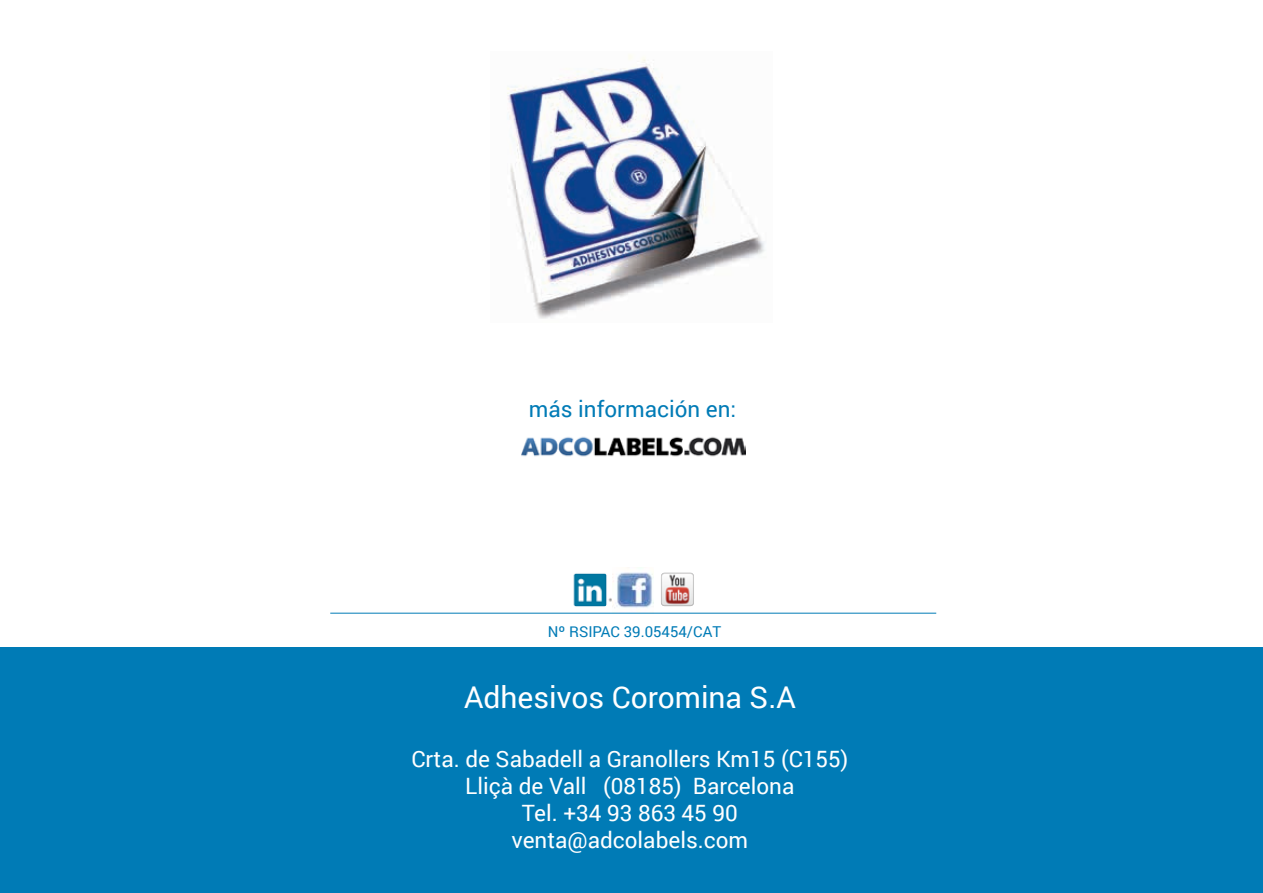
<style>
.page{position:relative;width:1263px;height:893px;background:#fff}
.page>*{position:absolute;margin:0;border:0;box-sizing:border-box;transform-origin:0 0}
.t1{font:30px "Roboto";color:#fff}
.t2{font:22.5px/27px "Roboto";color:#fff;text-align:center}
.t3{font:22.5px "Roboto";color:#007bb6}
.t4{font:15px "Roboto";color:#007bb6}
</style>
<div class="page">
<div style="left:0;top:648px;width:1263px;height:245px;background:#007bb6"></div>
<img style="left:507px;top:55px;width:258px;height:264px">
<img style="left:570px;top:573px;width:46px;height:75px">
<img style="left:613px;top:567px;width:41px;height:46px">
<hr style="left:330px;top:613px;width:606px;height:1px;background:#007bb6">
<img style="left:522px;top:436px;width:223px;height:21px">
<img style="left:661px;top:572px;width:33px;height:34px">
<p class="t3" style="left:529px;top:394px;width:209px">más información en:</p>
<p class="t4" style="left:548px;top:621px;width:175px">Nº RSIPAC 39.05454/CAT</p>
<h1 class="t1" style="left:464px;top:676px;width:333px">Adhesivos Coromina S.A</h1>
<p class="t2" style="left:411px;top:744px;width:439px">Crta. de Sabadell a Granollers Km15 (C155)<br>Lliçà de Vall (08185) Barcelona<br>Tel. +34 93 863 45 90 venta@adcolabels.com</p>
</div>
